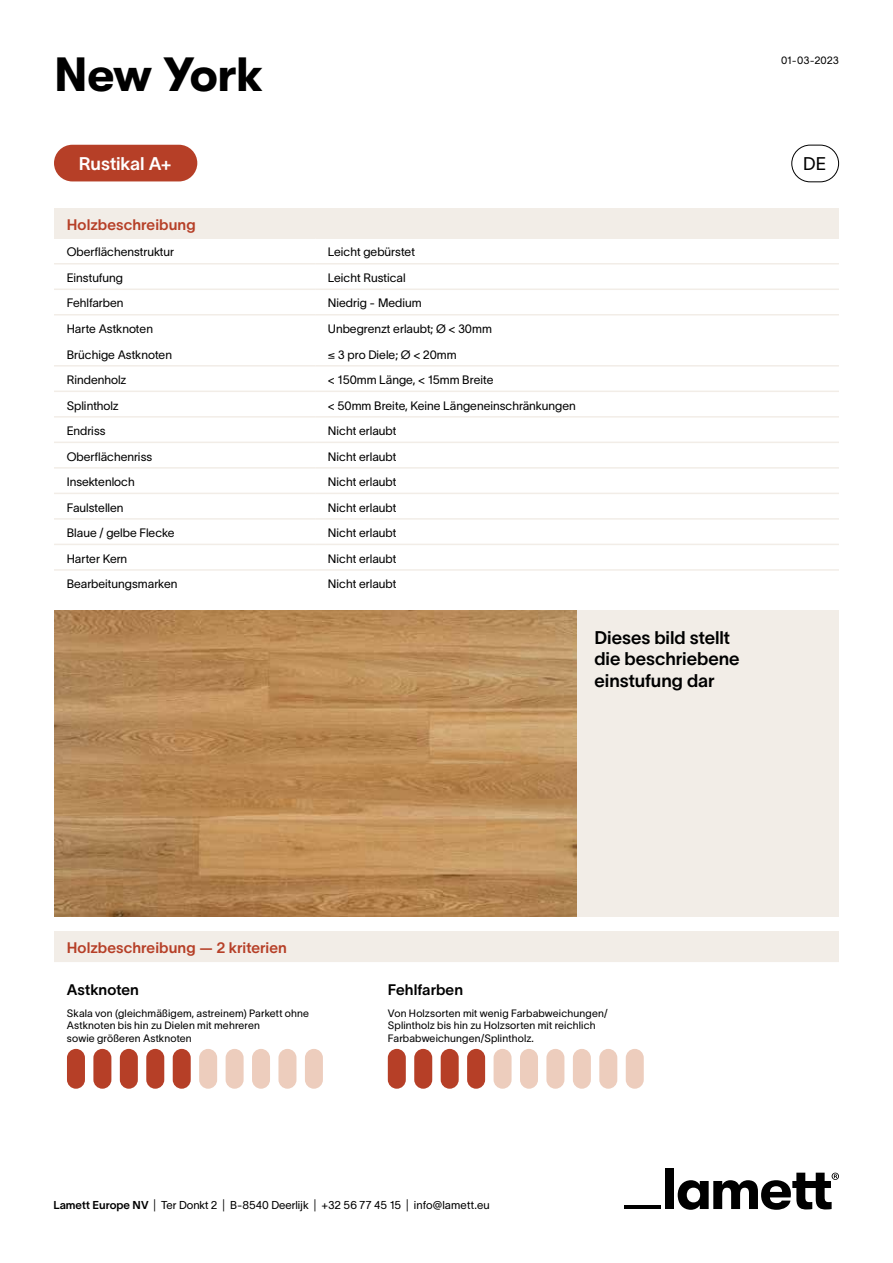
<style>
.page{position:relative;width:893px;height:1263px;background:#fff}
.page>*{position:absolute;margin:0;border:0;box-sizing:border-box;transform-origin:0 0}
.t1{font:700 48px "GT Walsheim";letter-spacing:-.02em;color:#000}
.t2{font:18px/21.6px "TWK Lausanne 600";letter-spacing:-.005em;color:#000}
.t3{font:18px "TWK Lausanne 600";letter-spacing:-.005em;color:#fff}
.t4{font:18px "TWK Lausanne 300";color:#000}
.t5{font:15px "TWK Lausanne 600";letter-spacing:.005em;color:#b63f27}
.t6{font:15px "TWK Lausanne 600";letter-spacing:.005em;color:#000}
.t7{font:12px "TWK Lausanne 300";color:#000}
.t8{font:11.25px "TWK Lausanne 300";color:#000}
.t9{font:10.5px/12.6px "TWK Lausanne 300";letter-spacing:.015em;color:#000}
.s1{font-family:"TWK Lausanne 600"}
</style>
<div class="page">
<div style="left:54px;top:145px;width:143px;height:36px;background:#b63f27;border-radius:18px"></div>
<div style="left:791px;top:145px;width:48px;height:37px;border:1px solid #000;border-radius:18px"></div>
<div style="left:54px;top:208px;width:785px;height:30px;background:#f2ede7"></div>
<hr style="left:54px;top:237px;width:261px;height:2px;background:#f2ede7">
<hr style="left:315px;top:237px;width:524px;height:2px;background:#f2ede7">
<hr style="left:54px;top:263px;width:261px;height:1px;background:#f2ede7">
<hr style="left:315px;top:263px;width:524px;height:1px;background:#f2ede7">
<hr style="left:54px;top:288px;width:261px;height:2px;background:#f2ede7">
<hr style="left:315px;top:288px;width:524px;height:2px;background:#f2ede7">
<hr style="left:54px;top:314px;width:261px;height:1px;background:#f2ede7">
<hr style="left:315px;top:314px;width:524px;height:1px;background:#f2ede7">
<hr style="left:54px;top:365px;width:261px;height:2px;background:#f2ede7">
<hr style="left:315px;top:365px;width:524px;height:2px;background:#f2ede7">
<hr style="left:54px;top:391px;width:261px;height:1px;background:#f2ede7">
<hr style="left:315px;top:391px;width:524px;height:1px;background:#f2ede7">
<hr style="left:54px;top:416px;width:261px;height:2px;background:#f2ede7">
<hr style="left:315px;top:416px;width:524px;height:2px;background:#f2ede7">
<hr style="left:54px;top:442px;width:261px;height:1px;background:#f2ede7">
<hr style="left:315px;top:442px;width:524px;height:1px;background:#f2ede7">
<hr style="left:54px;top:467px;width:261px;height:2px;background:#f2ede7">
<hr style="left:315px;top:467px;width:524px;height:2px;background:#f2ede7">
<hr style="left:54px;top:493px;width:261px;height:1px;background:#f2ede7">
<hr style="left:315px;top:493px;width:524px;height:1px;background:#f2ede7">
<hr style="left:54px;top:518px;width:261px;height:2px;background:#f2ede7">
<hr style="left:315px;top:518px;width:524px;height:2px;background:#f2ede7">
<hr style="left:54px;top:544px;width:261px;height:1px;background:#f2ede7">
<hr style="left:315px;top:544px;width:524px;height:1px;background:#f2ede7">
<hr style="left:54px;top:569px;width:261px;height:2px;background:#f2ede7">
<hr style="left:315px;top:569px;width:524px;height:2px;background:#f2ede7">
<div style="left:665px;top:1168px;width:9px;height:41px;background:#000"></div>
<svg style="left:678px;top:1173px;width:161px;height:37px"></svg>
<hr style="left:624px;top:1205px;width:37px;height:4px;background:#000">
<img style="left:54px;top:610px;width:523px;height:306px">
<div style="left:577px;top:610px;width:262px;height:306px;background:#f2ede7"></div>
<div style="left:54px;top:931px;width:785px;height:30px;background:#f2ede7"></div>
<hr style="left:54px;top:960px;width:785px;height:2px;background:#f2ede7">
<div style="left:67px;top:1049px;width:18px;height:40px;background:#b63f27;border-radius:9px"></div>
<div style="left:93px;top:1049px;width:18px;height:40px;background:#b63f27;border-radius:9px"></div>
<div style="left:120px;top:1049px;width:18px;height:40px;background:#b63f27;border-radius:9px"></div>
<div style="left:146px;top:1049px;width:18px;height:40px;background:#b63f27;border-radius:9px"></div>
<div style="left:173px;top:1049px;width:18px;height:40px;background:#b63f27;border-radius:9px"></div>
<div style="left:199px;top:1049px;width:18px;height:40px;background:#edcdbd;border-radius:9px"></div>
<div style="left:226px;top:1049px;width:18px;height:40px;background:#edcdbd;border-radius:9px"></div>
<div style="left:252px;top:1049px;width:18px;height:40px;background:#edcdbd;border-radius:9px"></div>
<div style="left:278px;top:1049px;width:18px;height:40px;background:#edcdbd;border-radius:9px"></div>
<div style="left:305px;top:1049px;width:18px;height:40px;background:#edcdbd;border-radius:9px"></div>
<div style="left:388px;top:1049px;width:18px;height:40px;background:#b63f27;border-radius:9px"></div>
<div style="left:414px;top:1049px;width:18px;height:40px;background:#b63f27;border-radius:9px"></div>
<div style="left:441px;top:1049px;width:18px;height:40px;background:#b63f27;border-radius:9px"></div>
<div style="left:467px;top:1049px;width:18px;height:40px;background:#b63f27;border-radius:9px"></div>
<div style="left:494px;top:1049px;width:18px;height:40px;background:#edcdbd;border-radius:9px"></div>
<div style="left:520px;top:1049px;width:18px;height:40px;background:#edcdbd;border-radius:9px"></div>
<div style="left:546px;top:1049px;width:18px;height:40px;background:#edcdbd;border-radius:9px"></div>
<div style="left:573px;top:1049px;width:18px;height:40px;background:#edcdbd;border-radius:9px"></div>
<div style="left:599px;top:1049px;width:18px;height:40px;background:#edcdbd;border-radius:9px"></div>
<div style="left:626px;top:1049px;width:18px;height:40px;background:#edcdbd;border-radius:9px"></div>
<h1 class="t1" style="left:54px;top:47px;width:211px">New York</h1>
<p class="t9" style="left:781px;top:53px;width:59px">01-03-2023</p>
<h2 class="t3" style="left:79px;top:151px;width:94px">Rustikal A+</h2>
<h2 class="t4" style="left:803px;top:151px;width:25px">DE</h2>
<p class="t5" style="left:67px;top:214px;width:130px">Holzbeschreibung</p>
<p class="t7" style="left:67px;top:244px;width:109px">Oberflächenstruktur</p>
<p class="t7" style="left:328px;top:244px;width:89px">Leicht gebürstet</p>
<p class="t7" style="left:67px;top:269px;width:58px">Einstufung</p>
<p class="t7" style="left:328px;top:269px;width:79px">Leicht Rustical</p>
<p class="t7" style="left:67px;top:295px;width:58px">Fehlfarben</p>
<p class="t7" style="left:328px;top:295px;width:95px">Niedrig - Medium</p>
<p class="t7" style="left:67px;top:320px;width:88px">Harte Astknoten</p>
<p class="t7" style="left:328px;top:320px;width:165px">Unbegrenzt erlaubt; Ø &lt; 30mm</p>
<p class="t7" style="left:67px;top:346px;width:107px">Brüchige Astknoten</p>
<p class="t7" style="left:328px;top:346px;width:130px">≤ 3 pro Diele; Ø &lt; 20mm</p>
<p class="t7" style="left:67px;top:371px;width:61px">Rindenholz</p>
<p class="t7" style="left:328px;top:371px;width:167px">&lt; 150mm Länge, &lt; 15mm Breite</p>
<p class="t7" style="left:67px;top:397px;width:54px">Splintholz</p>
<p class="t7" style="left:328px;top:397px;width:249px">&lt; 50mm Breite, Keine Längeneinschränkungen</p>
<p class="t7" style="left:67px;top:422px;width:40px">Endriss</p>
<p class="t7" style="left:328px;top:422px;width:70px">Nicht erlaubt</p>
<p class="t7" style="left:67px;top:448px;width:87px">Oberflächenriss</p>
<p class="t7" style="left:328px;top:448px;width:70px">Nicht erlaubt</p>
<p class="t7" style="left:67px;top:473px;width:69px">Insektenloch</p>
<p class="t7" style="left:328px;top:473px;width:70px">Nicht erlaubt</p>
<p class="t7" style="left:67px;top:499px;width:58px">Faulstellen</p>
<p class="t7" style="left:328px;top:499px;width:70px">Nicht erlaubt</p>
<p class="t7" style="left:67px;top:524px;width:109px">Blaue / gelbe Flecke</p>
<p class="t7" style="left:328px;top:524px;width:70px">Nicht erlaubt</p>
<p class="t7" style="left:67px;top:550px;width:62px">Harter Kern</p>
<p class="t7" style="left:328px;top:550px;width:70px">Nicht erlaubt</p>
<p class="t7" style="left:67px;top:575px;width:112px">Bearbeitungsmarken</p>
<p class="t7" style="left:328px;top:575px;width:70px">Nicht erlaubt</p>
<h2 class="t2" style="left:594px;top:625px;width:147px">Dieses bild stellt die beschriebene einstufung dar</h2>
<p class="t5" style="left:67px;top:937px;width:222px">Holzbeschreibung — 2 kriterien</p>
<p class="t6" style="left:67px;top:979px;width:74px">Astknoten</p>
<p class="t6" style="left:388px;top:979px;width:77px">Fehlfarben</p>
<p class="t9" style="left:67px;top:1006px;width:244px">Skala von (gleichmäßigem, astreinem) Parkett ohne<br>Astknoten bis hin zu Dielen mit mehreren<br>sowie größeren Astknoten</p>
<p class="t9" style="left:388px;top:1006px;width:221px">Von Holzsorten mit wenig Farbabweichungen/<br>Splintholz bis hin zu Holzsorten mit reichlich<br>Farbabweichungen/Splintholz.</p>
<p class="t8" style="left:53px;top:1197px;width:438px"><span class="s1">Lamett Europe NV</span> | Ter Donkt 2 | B-8540 Deerlijk | +32 56 77 45 15 | info@lamett.eu</p>
</div>
